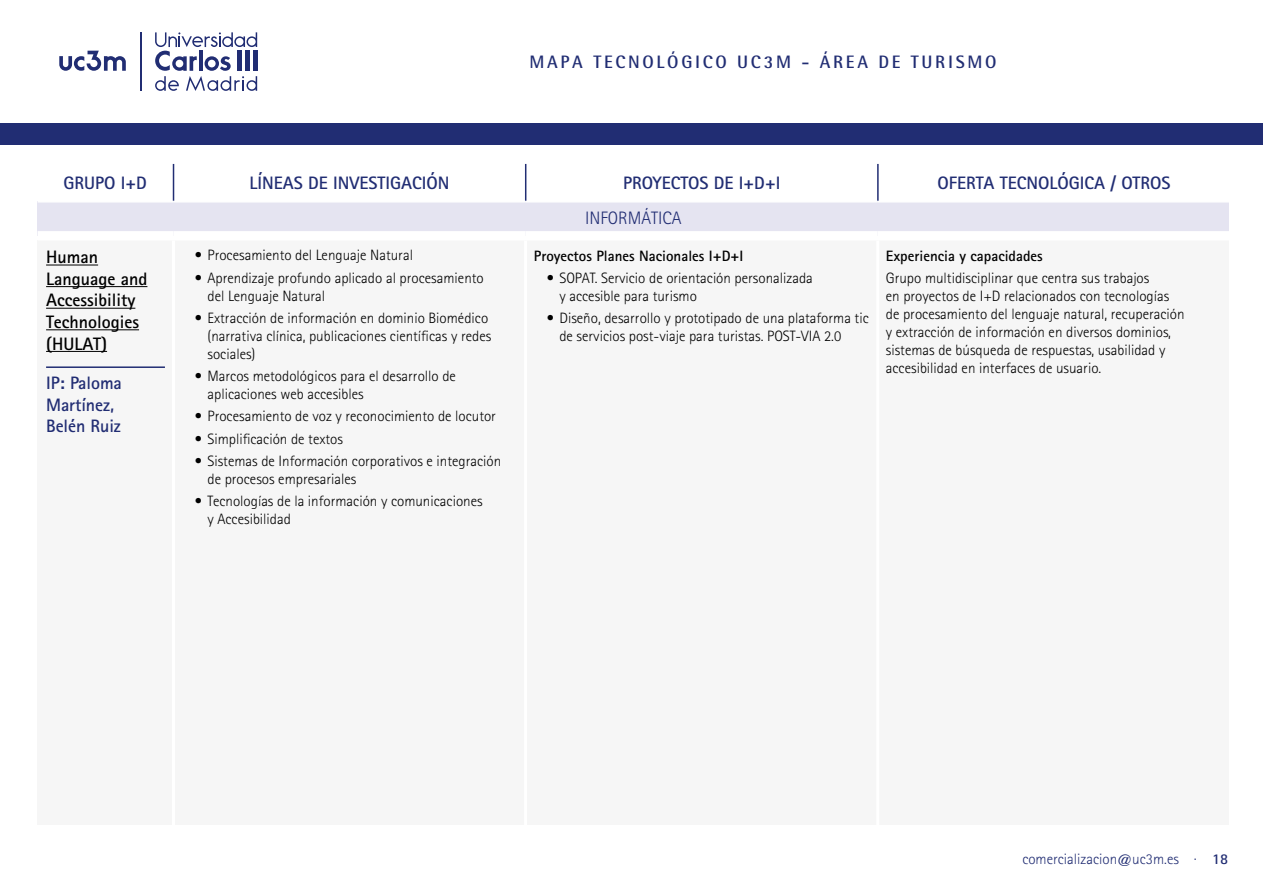
<style>
.page{position:relative;width:1263px;height:893px;background:#fff}
.page>*{position:absolute;margin:0;border:0;box-sizing:border-box;transform-origin:0 0}
.t1{font:700 18px/21.6px "Rotis Sans Serif";color:#212d73}
.t2{font:700 18px/21.6px "Rotis Sans Serif";color:#000}
.t3{font:700 18px "Rotis Semi Sans";letter-spacing:.15em;color:#212d73}
.t4{font:300 18px "Rotis Sans Serif";color:#212d73}
.t5{font:300 15px/18px "Rotis Sans Serif";color:#000}
.t6{font:700 15px "Rotis Sans Serif";color:#000}
.t7{font:300 15px "Rotis Sans Serif";color:#212d73}
.s1{font-weight:700}
</style>
<div class="page">
<div style="left:38px;top:240px;width:1191px;height:585px;background:#f6f6f6"></div>
<hr style="left:172px;top:240px;width:3px;height:585px;background:#fff">
<hr style="left:524px;top:240px;width:3px;height:585px;background:#fff">
<hr style="left:876px;top:240px;width:3px;height:585px;background:#fff">
<hr style="left:525px;top:164px;width:1px;height:37px;background:#212d73">
<hr style="left:877px;top:164px;width:2px;height:37px;background:#212d73">
<hr style="left:173px;top:164px;width:1px;height:37px;background:#212d73">
<hr style="left:140px;top:32px;width:1px;height:59px;background:#212d73">
<svg style="left:59px;top:51px;width:67px;height:20px"></svg>
<svg style="left:155px;top:32px;width:102px;height:59px"></svg>
<div style="left:0;top:123px;width:1263px;height:22px;background:#212d73"></div>
<div style="left:38px;top:202px;width:1191px;height:34px;background:#e5e4f1"></div>
<hr style="left:38px;top:201px;width:135px;height:2px;background:#fff">
<hr style="left:173px;top:201px;width:352px;height:2px;background:#fff">
<hr style="left:525px;top:201px;width:352px;height:2px;background:#fff">
<hr style="left:877px;top:201px;width:352px;height:2px;background:#fff">
<div style="left:38px;top:231px;width:135px;height:9px;background:#fff"></div>
<div style="left:173px;top:231px;width:352px;height:9px;background:#fff"></div>
<div style="left:525px;top:231px;width:352px;height:9px;background:#fff"></div>
<div style="left:877px;top:231px;width:352px;height:9px;background:#fff"></div>
<hr style="left:46px;top:265px;width:52px;height:1px;background:#000">
<hr style="left:46px;top:286px;width:101px;height:1px;background:#000">
<hr style="left:46px;top:308px;width:89px;height:1px;background:#000">
<hr style="left:46px;top:329px;width:93px;height:1px;background:#000">
<hr style="left:46px;top:351px;width:61px;height:1px;background:#000">
<hr style="left:46px;top:366px;width:119px;height:2px;background:#212d73">
<p class="t3" style="left:529px;top:51px;width:304px">MAPA TECNOLÓGICO UC3M - ÁREA</p>
<p class="t3" style="left:878px;top:51px;width:120px">DE TURISMO</p>
<p class="t1" style="left:64px;top:172px;width:85px">GRUPO I+D</p>
<p class="t1" style="left:250px;top:172px;width:201px">LÍNEAS DE INVESTIGACIÓN</p>
<p class="t1" style="left:623px;top:172px;width:159px">PROYECTOS DE I+D+I</p>
<p class="t1" style="left:937px;top:172px;width:234px">OFERTA TECNOLÓGICA / OTROS</p>
<p class="t2" style="left:46px;top:246px;width:103px">Human<br>Language and<br>Accessibility<br>Technologies (HULAT)</p>
<p class="t1" style="left:46px;top:372px;width:77px">IP: Paloma<br>Martínez,<br>Belén Ruiz</p>
<p class="t5" style="left:195px;top:246px;width:220px">• Procesamiento del Lenguaje Natural</p>
<p class="t5" style="left:207px;top:269px;width:278px;text-indent:-13px">• Aprendizaje profundo aplicado al procesamiento del Lenguaje Natural</p>
<p class="t5" style="left:207px;top:309px;width:285px;text-indent:-13px">• Extracción de información en dominio Biomédico (narrativa clínica, publicaciones científicas y redes sociales)</p>
<p class="t5" style="left:207px;top:367px;width:250px;text-indent:-13px">• Marcos metodológicos para el desarrollo de aplicaciones web accesibles</p>
<p class="t5" style="left:195px;top:407px;width:303px">• Procesamiento de voz y reconocimiento de locutor</p>
<p class="t5" style="left:195px;top:430px;width:150px">• Simplificación de textos</p>
<p class="t5" style="left:207px;top:452px;width:295px;text-indent:-13px">• Sistemas de Información corporativos e integración de procesos empresariales</p>
<p class="t5" style="left:207px;top:492px;width:277px;text-indent:-13px">• Tecnologías de la información y comunicaciones y Accesibilidad</p>
<p class="t4" style="left:585px;top:207px;width:98px">INFORMÁTICA</p>
<p class="t6" style="left:534px;top:246px;width:211px">Proyectos Planes Nacionales I+D+I</p>
<p class="t5" style="left:559px;top:269px;width:255px;text-indent:-13px">• SOPAT. Servicio de orientación personalizada y accesible para turismo</p>
<p class="t5" style="left:559px;top:309px;width:311px;text-indent:-13px">• Diseño, desarrollo y prototipado de una plataforma tic de servicios post-viaje para turistas. POST-VIA 2.0</p>
<p class="t6" style="left:886px;top:246px;width:158px">Experiencia y capacidades</p>
<p class="t5" style="left:886px;top:269px;width:300px">Grupo multidisciplinar que centra sus trabajos<br>en proyectos de I+D relacionados con tecnologías de procesamiento del lenguaje natural, recuperación y extracción de información en diversos dominios, sistemas de búsqueda de respuestas, usabilidad y accesibilidad en interfaces de usuario.</p>
<p class="t7" style="left:1022px;top:851px;width:207px">comercializacion@uc3m.es · <span class="s1">18</span></p>
</div>
